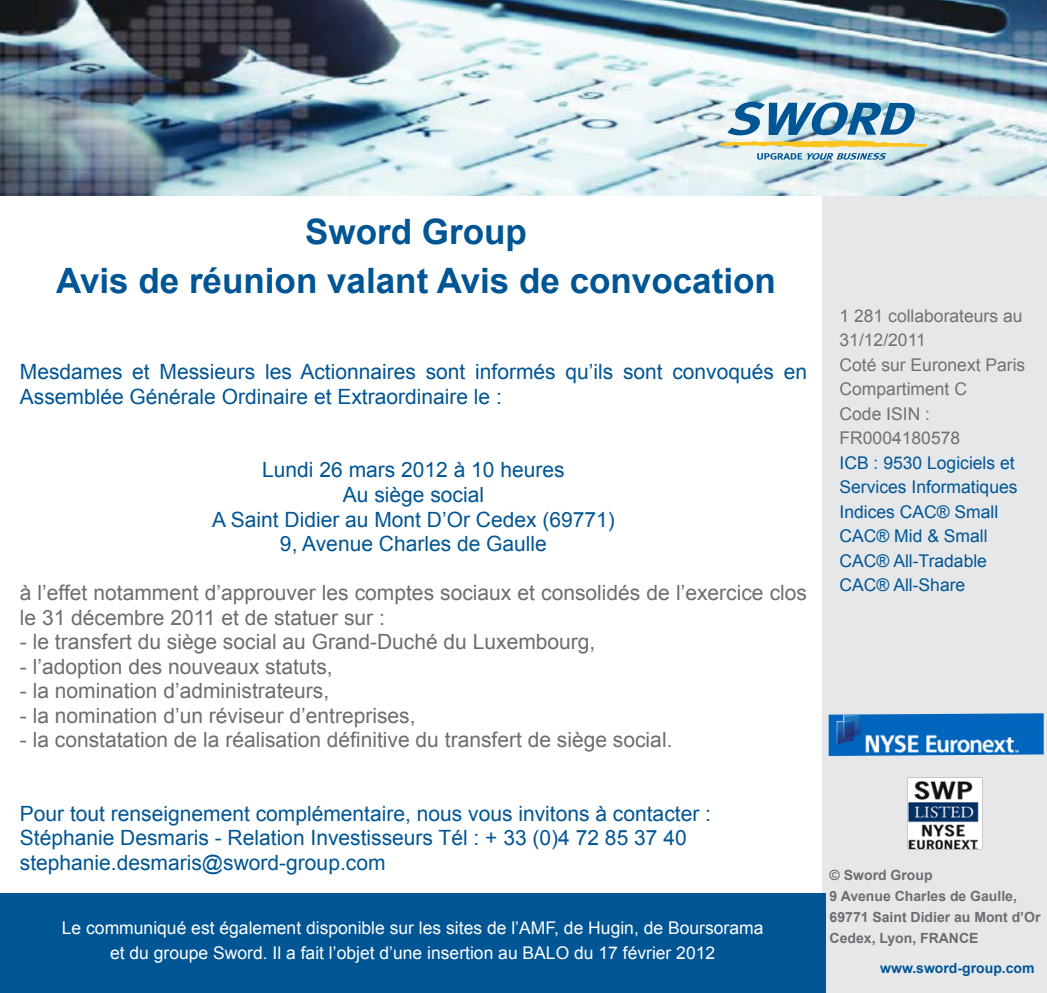
<style>
.page{position:relative;width:1047px;height:993px;background:#fff}
.page>*{position:absolute;margin:0;border:0;box-sizing:border-box;transform-origin:0 0}
.t1{font:700 35px "Arial";color:#005594}
.t2{font:21px/24.5px "Arial";color:#005594}
.t3{font:21px/24.5px "Arial";color:#6c6d70}
.t4{font:17.5px "Arial";color:#fff}
.t5{font:17.5px/24.5px "Arial";color:#005594}
.t6{font:17.5px/24.5px "Arial";color:#717074}
.t7{font:700 14px/21px "Arial";color:#6c6d70}
.t8{font:700 14px "Arial";color:#005594}
</style>
<div class="page">
<div style="left:822px;top:0;width:225px;height:992px;background:#e6e7e9"></div>
<img style="left:828px;top:713px;width:215px;height:42px">
<img style="left:0;top:0;width:1047px;height:195px">
<div style="left:0;top:893px;width:825px;height:99px;background:#005594"></div>
<svg style="left:718px;top:102px;width:209px;height:58px"></svg>
<img style="left:907px;top:777px;width:75px;height:72px">
<p class="t1" style="left:305px;top:208px;width:223px">Sword Group</p>
<p class="t1" style="left:56px;top:257px;width:721px">Avis de réunion valant Avis de convocation</p>
<p class="t2" style="left:20px;top:360px;width:789px">Mesdames et Messieurs les Actionnaires sont informés qu’ils sont convoqués en<br>Assemblée Générale Ordinaire et Extraordinaire le :</p>
<p class="t2" style="left:262px;top:458px;width:304px">Lundi 26 mars 2012 à 10 heures</p>
<p class="t2" style="left:343px;top:482px;width:143px">Au siège social</p>
<p class="t2" style="left:212px;top:507px;width:404px">A Saint Didier au Mont D’Or Cedex (69771)</p>
<p class="t2" style="left:280px;top:531px;width:268px">9, Avenue Charles de Gaulle</p>
<p class="t3" style="left:20px;top:580px;width:789px">à l’effet notamment d’approuver les comptes sociaux et consolidés de l’exercice clos le 31 décembre 2011 et de statuer sur :</p>
<p class="t3" style="left:20px;top:629px;width:577px">- le transfert du siège social au Grand-Duché du Luxembourg,</p>
<p class="t3" style="left:20px;top:654px;width:314px">- l’adoption des nouveaux statuts,</p>
<p class="t3" style="left:20px;top:678px;width:311px">- la nomination d’administrateurs,</p>
<p class="t3" style="left:20px;top:703px;width:397px">- la nomination d’un réviseur d’entreprises,</p>
<p class="t3" style="left:20px;top:727px;width:654px">- la constatation de la réalisation définitive du transfert de siège social.</p>
<p class="t2" style="left:20px;top:801px;width:692px">Pour tout renseignement complémentaire, nous vous invitons à contacter :</p>
<p class="t2" style="left:20px;top:825px;width:668px">Stéphanie Desmaris - Relation Investisseurs Tél : + 33 (0)4 72 85 37 40</p>
<p class="t2" style="left:20px;top:850px;width:367px">stephanie.desmaris@sword-group.com</p>
<p class="t4" style="left:62px;top:916px;width:703px">Le communiqué est également disponible sur les sites de l’AMF, de Hugin, de Boursorama</p>
<p class="t4" style="left:110px;top:940px;width:607px">et du groupe Sword. Il a fait l’objet d’une insertion au BALO du 17 février 2012</p>
<p class="t6" style="left:839px;top:303px;width:187px">1 281 collaborateurs au<br>31/12/2011<br>Coté sur Euronext Paris<br>Compartiment C<br>Code ISIN :<br>FR0004180578</p>
<p class="t5" style="left:839px;top:450px;width:179px">ICB : 9530 Logiciels et<br>Services Informatiques<br>Indices CAC® Small<br>CAC® Mid &amp; Small<br>CAC® All-Tradable<br>CAC® All-Share</p>
<p class="t7" style="left:829px;top:864px;width:212px">© Sword Group<br>9 Avenue Charles de Gaulle,<br>69771 Saint Didier au Mont d’Or<br>Cedex, Lyon, FRANCE</p>
<p class="t8" style="left:880px;top:958px;width:156px">www.sword-group.com</p>
</div>
